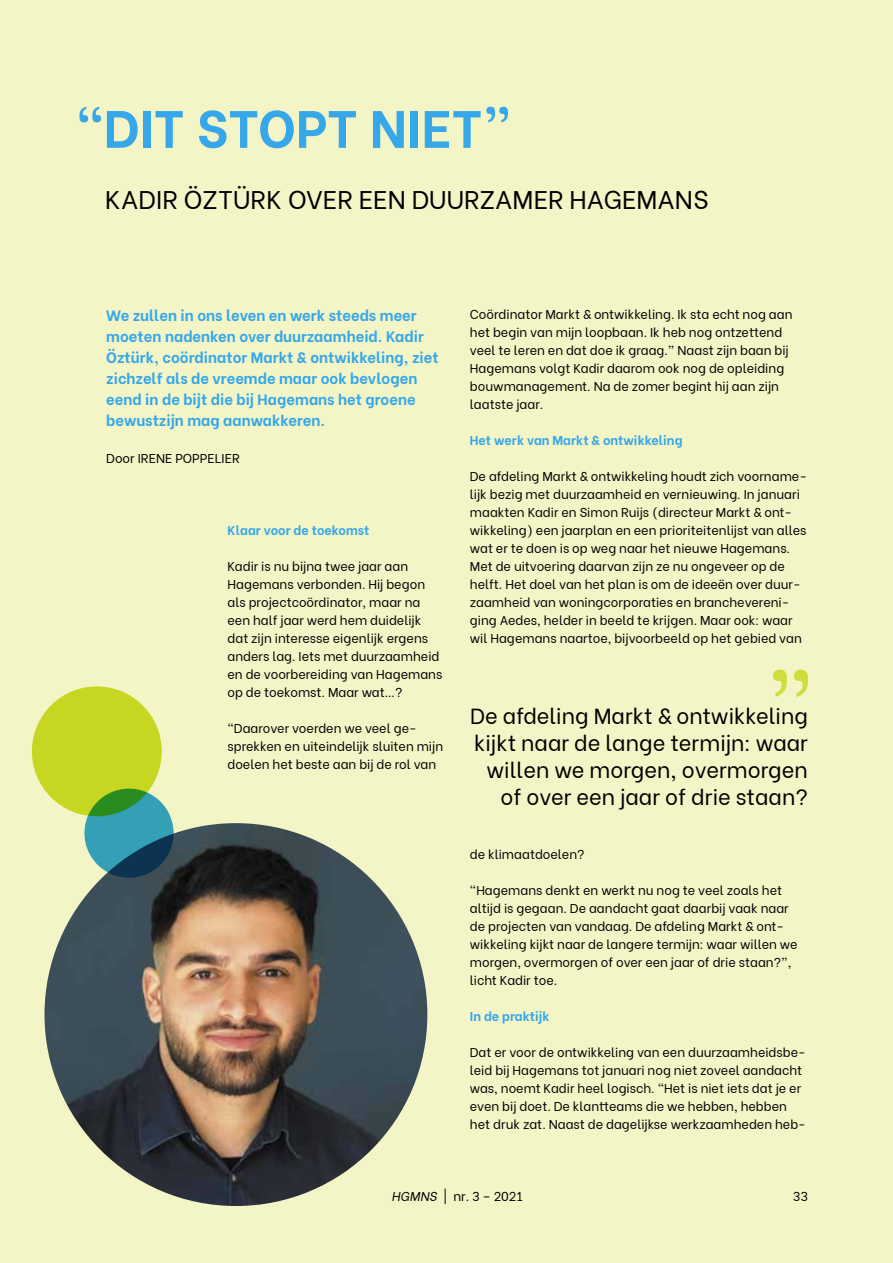
<style>
.page{position:relative;width:893px;height:1263px;background:#f3f5c7}
.page>*{position:absolute;margin:0;border:0;box-sizing:border-box;transform-origin:0 0}
.t1{font:700 52.5px "Be Vietnam";color:#36a7e9}
.t2{font:25.5px "Be Vietnam";color:#000}
.t3{font:21.75px/27px "Be Vietnam";color:#000;text-align:right}
.t4{font:700 15px/21px "Be Vietnam";color:#36a7e9}
.t5{font:12.75px/18px "Be Vietnam";color:#000}
.t6{font:700 12.75px "Be Vietnam";color:#36a7e9}
.s1{font-style:italic}
</style>
<div class="page">
<img style="left:45px;top:823px;width:382px;height:383px;border-radius:191px">
<div style="left:32px;top:686px;width:130px;height:130px;background:#c7d721;border-radius:50%"></div>
<svg style="left:84px;top:789px;width:90px;height:89px;fill:#33a0b5"></svg>
<svg style="left:773px;top:670px;width:35px;height:27px"></svg>
<h1 class="t1" style="left:77px;top:85px;width:436px">“DIT STOPT NIET”</h1>
<h2 class="t2" style="left:105px;top:179px;width:605px">KADIR ÖZTÜRK OVER EEN DUURZAMER HAGEMANS</h2>
<p class="t4" style="left:106px;top:303px;width:334px">We zullen in ons leven en werk steeds meer moeten nadenken over duurzaamheid. Kadir Öztürk, coördinator Markt &amp; ontwikkeling, ziet zichzelf als de vreemde maar ook bevlogen eend in de bijt die bij Hagemans het groene bewustzijn mag aanwakkeren.</p>
<p class="t5" style="left:470px;top:304px;width:324px">Coördinator Markt &amp; ontwikkeling. Ik sta echt nog aan het begin van mijn loopbaan. Ik heb nog ontzettend veel te leren en dat doe ik graag.” Naast zijn baan bij Hagemans volgt Kadir daarom ook nog de opleiding bouwmanagement. Na de zomer begint hij aan zijn laatste jaar.</p>
<p class="t6" style="left:470px;top:430px;width:214px">Het werk van Markt &amp; ontwikkeling</p>
<p class="t5" style="left:470px;top:466px;width:339px">De afdeling Markt &amp; ontwikkeling houdt zich voorname&shy;lijk bezig met duurzaamheid en vernieuwing. In januari maakten Kadir en Simon Ruijs (directeur Markt &amp; ont&shy;wikkeling) een jaarplan en een prioriteitenlijst van alles wat er te doen is op weg naar het nieuwe Hagemans.<br>Met de uitvoering daarvan zijn ze nu ongeveer op de helft. Het doel van het plan is om de ideeën over duur&shy;zaamheid van woningcorporaties en branchevereni&shy;ging Aedes, helder in beeld te krijgen. Maar ook: waar wil Hagemans naartoe, bijvoorbeeld op het gebied van</p>
<p class="t5" style="left:106px;top:448px;width:135px">Door IRENE POPPELIER</p>
<p class="t6" style="left:227px;top:520px;width:143px">Klaar voor de toekomst</p>
<p class="t5" style="left:227px;top:556px;width:216px">Kadir is nu bijna twee jaar aan<br>Hagemans verbonden. Hij begon als projectcoördinator, maar na een half jaar werd hem duidelijk dat zijn interesse eigenlijk ergens anders lag. Iets met duurzaamheid en de voorbereiding van Hagemans op de toekomst. Maar wat…?</p>
<p class="t5" style="left:227px;top:718px;width:217px">“Daarover voerden we veel ge&shy;sprekken en uiteindelijk sluiten mijn doelen het beste aan bij de rol van</p>
<h3 class="t3" style="left:470px;top:700px;width:339px">De afdeling Markt &amp; ontwikkeling kijkt naar de lange termijn: waar willen we morgen, overmorgen of over een jaar of drie staan?</h3>
<p class="t5" style="left:470px;top:844px;width:116px">de klimaatdoelen?</p>
<p class="t5" style="left:470px;top:880px;width:329px">“Hagemans denkt en werkt nu nog te veel zoals het altijd is gegaan. De aandacht gaat daarbij vaak naar de projecten van vandaag. De afdeling Markt &amp; ont&shy;wikkeling kijkt naar de langere termijn: waar willen we morgen, overmorgen of over een jaar of drie staan?”, licht Kadir toe.</p>
<p class="t6" style="left:470px;top:1006px;width:81px">In de praktijk</p>
<p class="t5" style="left:470px;top:1042px;width:338px">Dat er voor de ontwikkeling van een duurzaamheidsbe&shy;leid bij Hagemans tot januari nog niet zoveel aandacht was, noemt Kadir heel logisch. “Het is niet iets dat je er even bij doet. De klantteams die we hebben, hebben het druk zat. Naast de dagelijkse werkzaamheden heb-</p>
<p class="t5" style="left:392px;top:1186px;width:133px"><span class="s1">HGMNS</span> | nr. 3 – 2021</p>
<p class="t5" style="left:793px;top:1186px;width:16px">33</p>
</div>
